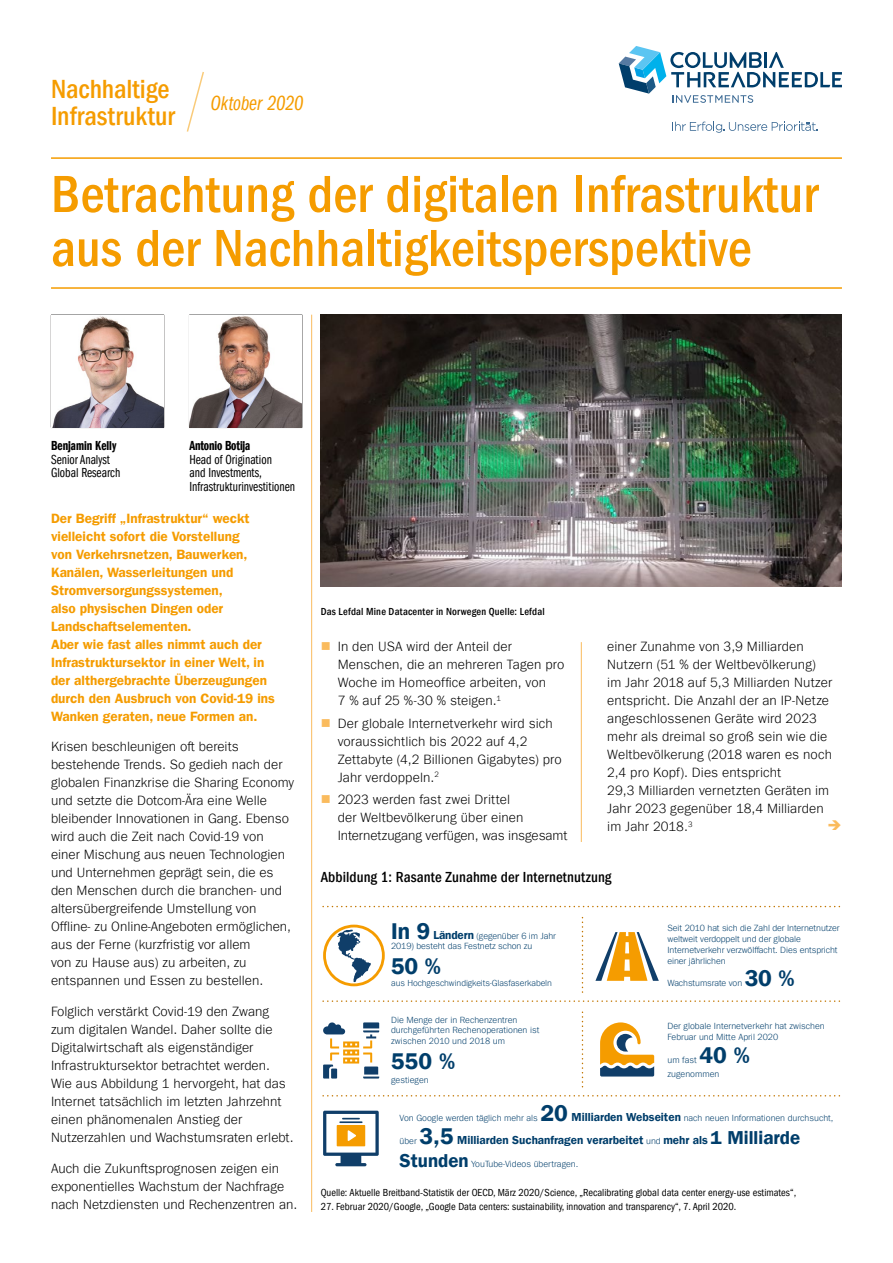
<style>
.page{position:relative;width:893px;height:1263px;background:#fff}
.page>*{position:absolute;margin:0;border:0;box-sizing:border-box;transform-origin:0 0}
.t1{font:500 condensed 54px/54px "ITC Frank Gofor Ameriprise";color:#f59c00}
.t2{font:500 condensed 27px/27px "ITC Frank Gofor Ameriprise";color:#f59c00}
.t3{font:22.8px "ITC Frank Gofor Ameriprise Dm";color:#003e6b}
.t4{font:21px "ITC Frank Gofor Ameriprise Bk Cm It";letter-spacing:-.005em;color:#f59c00}
.t5{font:500 condensed 15px "ITC Frank Gofor Ameriprise";letter-spacing:.005em;color:#000}
.t6{font:300 13.5px/18px "ITC Frank Gofor Ameriprise";color:#000}
.t7{font:13.5px/18px "ITC Frank Gofor Ameriprise Dm";color:#f59c00}
.t8{font:13.5px/13.5px "ITC Frank Gofor Ameriprise Bk Cm";color:#000}
.t9{font:13.5px "ITC Frank Gofor Ameriprise Dm Cm";letter-spacing:-.005em;color:#000}
.t10{font:11.7px "ITC Frank Gofor Ameriprise Dm";color:#003e6b}
.t11{font:condensed 10.5px "ITC Frank Gofor Ameriprise";color:#000}
.t12{font:500 condensed 10.5px "ITC Frank Gofor Ameriprise";letter-spacing:.02em;color:#000}
.t13{font:300 9px/10.8px "ITC Frank Gofor Ameriprise";color:#003e6b}
.t14{font:300 8.85px "ITC Frank Gofor Ameriprise";letter-spacing:-.01em;color:#003e6b}
.s1{color:#fabb5d}
.s2{font-family:"ITC Frank Gofor Ameriprise Dm";font-weight:400;font-size:22.8px}
.s3{font-family:"ITC Frank Gofor Ameriprise Dm";font-weight:400;font-size:11.7px}
.s4{font-size:22.8px}
.s5{font-family:"ITC Frank Gofor Ameriprise";font-weight:300;font-size:9px}
.s6{font-size:18.75px}
.s7{font-family:"ITC Frank Gofor Ameriprise Dm";font-weight:400;font-size:18.75px}
</style>
<div class="page">
<hr style="left:164px;top:315px;width:1px;height:112px;background:#706f6f">
<hr style="left:189px;top:315px;width:1px;height:112px;background:#706f6f">
<hr style="left:302px;top:315px;width:1px;height:112px;background:#706f6f">
<hr style="left:51px;top:427px;width:113px;height:1px;background:#706f6f">
<hr style="left:189px;top:427px;width:113px;height:1px;background:#706f6f">
<img style="left:52px;top:316px;width:112px;height:111px">
<img style="left:190px;top:315px;width:112px;height:112px">
<svg style="left:619px;top:46px;width:223px;height:57px"></svg>
<svg style="left:672px;top:122px;width:146px;height:11px"></svg>
<hr style="left:311px;top:315px;width:1px;height:897px;background:#fabb5d">
<hr style="left:581px;top:642px;width:1px;height:200px;background:#fabb5d">
<img style="left:321px;top:315px;width:521px;height:272px">
<hr style="left:51px;top:157px;width:791px;height:2px;background:#f59c00">
<hr style="left:51px;top:287px;width:791px;height:2px;background:#f59c00">
<svg style="left:186px;top:72px;width:18px;height:60px"></svg>
<svg style="left:323px;top:925px;width:62px;height:61px"></svg>
<svg style="left:323px;top:1022px;width:56px;height:56px"></svg>
<svg style="left:600px;top:1022px;width:54px;height:54px"></svg>
<svg style="left:595px;top:932px;width:64px;height:49px"></svg>
<svg style="left:323px;top:1111px;width:56px;height:55px"></svg>
<svg style="left:323px;top:906px;width:518px;height:1px"></svg>
<svg style="left:582px;top:916px;width:1px;height:76px"></svg>
<svg style="left:582px;top:1011px;width:1px;height:76px"></svg>
<svg style="left:323px;top:1000px;width:518px;height:2px"></svg>
<svg style="left:323px;top:1095px;width:518px;height:1px"></svg>
<h2 class="t2" style="left:51px;top:76px;width:125px">Nachhaltige<br>Infrastruktur</h2>
<h3 class="t4" style="left:210px;top:91px;width:95px">Oktober 2020</h3>
<h1 class="t1" style="left:51px;top:167px;width:768px">Betrachtung der digitalen Infrastruktur aus der Nachhaltigkeitsperspektive</h1>
<p class="t9" style="left:189px;top:438px;width:62px">Antonio Botija</p>
<p class="t8" style="left:189px;top:453px;width:107px">Head of Origination<br>and Investments,<br>Infrastrukturinvestitionen</p>
<p class="t7" style="left:51px;top:509px;width:225px">Der Begriff „Infrastruktur“ weckt vielleicht sofort die Vorstellung<br>von Verkehrsnetzen, Bauwerken,<br>Kanälen, Wasserleitungen und<br>Stromversorgungssystemen,<br>also physischen Dingen oder<br>Landschaftselementen.<br>Aber wie fast alles nimmt auch der<br>Infrastruktursektor in einer Welt, in der althergebrachte Überzeugungen durch den Ausbruch von Covid-19 ins<br>Wanken geraten, neue Formen an.</p>
<p class="t6" style="left:51px;top:738px;width:244px">Krisen beschleunigen oft bereits bestehende Trends. So gedieh nach der globalen Finanzkrise die Sharing Economy und setzte die Dotcom-Ära eine Welle bleibender Innovationen in Gang. Ebenso wird auch die Zeit nach Covid-19 von einer Mischung aus neuen Technologien und Unternehmen geprägt sein, die es den Menschen durch die branchen- und altersübergreifende Umstellung von Offline- zu Online-Angeboten ermöglichen, aus der Ferne (kurzfristig vor allem<br>von zu Hause aus) zu arbeiten, zu entspannen und Essen zu bestellen.</p>
<p class="t6" style="left:51px;top:1003px;width:244px">Folglich verstärkt Covid-19 den Zwang zum digitalen Wandel. Daher sollte die Digitalwirtschaft als eigenständiger Infrastruktursektor betrachtet werden.<br>Wie aus Abbildung 1 hervorgeht, hat das Internet tatsächlich im letzten Jahrzehnt einen phänomenalen Anstieg der Nutzerzahlen und Wachstumsraten erlebt.</p>
<p class="t6" style="left:51px;top:1159px;width:248px">Auch die Zukunftsprognosen zeigen ein exponentielles Wachstum der Nachfrage nach Netzdiensten und Rechenzentren an.</p>
<p class="t9" style="left:51px;top:438px;width:67px">Benjamin Kelly</p>
<p class="t8" style="left:51px;top:453px;width:71px">Senior Analyst<br>Global Research</p>
<p class="t12" style="left:321px;top:605px;width:226px">Das Lefdal Mine Datacenter in Norwegen Quelle: Lefdal</p>
<p class="t6" style="left:338px;top:638px;width:228px;text-indent:-17px"><span class="s1">■</span> In den USA wird der Anteil der<br>Menschen, die an mehreren Tagen pro<br>Woche im Homeoffice arbeiten, von<br>7 % auf 25 %-30 % steigen.<sup>1</sup></p>
<p class="t6" style="left:338px;top:714px;width:226px;text-indent:-17px"><span class="s1">■</span> Der globale Internetverkehr wird sich voraussichtlich bis 2022 auf 4,2<br>Zettabyte (4,2 Billionen Gigabytes) pro Jahr verdoppeln.<sup>2</sup></p>
<p class="t6" style="left:338px;top:790px;width:231px;text-indent:-17px"><span class="s1">■</span> 2023 werden fast zwei Drittel<br>der Weltbevölkerung über einen<br>Internetzugang verfügen, was insgesamt</p>
<p class="t6" style="left:607px;top:638px;width:226px">einer Zunahme von 3,9 Milliarden Nutzern (51 % der Weltbevölkerung) im Jahr 2018 auf 5,3 Milliarden Nutzer entspricht. Die Anzahl der an IP-Netze angeschlossenen Geräte wird 2023 mehr als dreimal so groß sein wie die Weltbevölkerung (2018 waren es noch 2,4 pro Kopf). Dies entspricht<br>29,3 Milliarden vernetzten Geräten im Jahr 2023 gegenüber 18,4 Milliarden im Jahr 2018.<sup>3</sup></p>
<p class="t5" style="left:321px;top:868px;width:292px">Abbildung 1: Rasante Zunahme der Internetnutzung</p>
<p class="t13" style="left:391px;top:930px;width:166px"><span class="s2">In 9</span> <span class="s3">Ländern</span> (gegenüber 6 im Jahr<br>2019) besteht das Festnetz schon zu</p>
<h3 class="t3" style="left:391px;top:952px;width:51px">50 %</h3>
<p class="t14" style="left:391px;top:978px;width:162px">aus Hochgeschwindigkeits-Glasfaserkabeln</p>
<p class="t13" style="left:391px;top:1014px;width:150px">Die Menge der in Rechenzentren durchgeführten Rechenoperationen ist zwischen 2010 und 2018 um</p>
<h3 class="t3" style="left:391px;top:1047px;width:65px">550 %</h3>
<p class="t13" style="left:391px;top:1074px;width:39px">gestiegen</p>
<p class="t13" style="left:667px;top:923px;width:174px">Seit 2010 hat sich die Zahl der Internetnutzer weltweit verdoppelt und der globale Internetverkehr verzwölffacht. Dies entspricht einer jährlichen</p>
<p class="t13" style="left:667px;top:977px;width:76px">Wachstumsrate von</p>
<h3 class="t3" style="left:745px;top:964px;width:51px">30 %</h3>
<p class="t13" style="left:667px;top:1020px;width:159px">Der globale Internetverkehr hat zwischen<br>Februar und Mitte April 2020</p>
<p class="t13" style="left:667px;top:1054px;width:31px">um fast</p>
<h3 class="t3" style="left:699px;top:1041px;width:52px">40 %</h3>
<p class="t13" style="left:667px;top:1069px;width:53px">zugenommen</p>
<p class="t13" style="left:400px;top:1113px;width:435px">Von Google werden täglich mehr als <span class="s2">20</span> <span class="s3">Milliarden Webseiten</span> nach neuen Informationen durchsucht,</p>
<p class="t13" style="left:400px;top:1136px;width:19px">über</p>
<p class="t10" style="left:419px;top:1133px;width:382px"><span class="s4">3,5</span> Milliarden Suchanfragen verarbeitet <span class="s5">und</span> mehr als <span class="s6">1 Milliarde</span></p>
<p class="t13" style="left:400px;top:1159px;width:180px"><span class="s7">Stunden</span> YouTube-Videos übertragen.</p>
<p class="t11" style="left:321px;top:1187px;width:477px">Quelle: Aktuelle Breitband-Statistik der OECD, März 2020/Science, „Recalibrating global data center energy-use estimates“,</p>
<p class="t11" style="left:321px;top:1200px;width:417px">27. Februar 2020/Google, „Google Data centers: sustainability, innovation and transparency“, 7. April 2020.</p>
</div>
